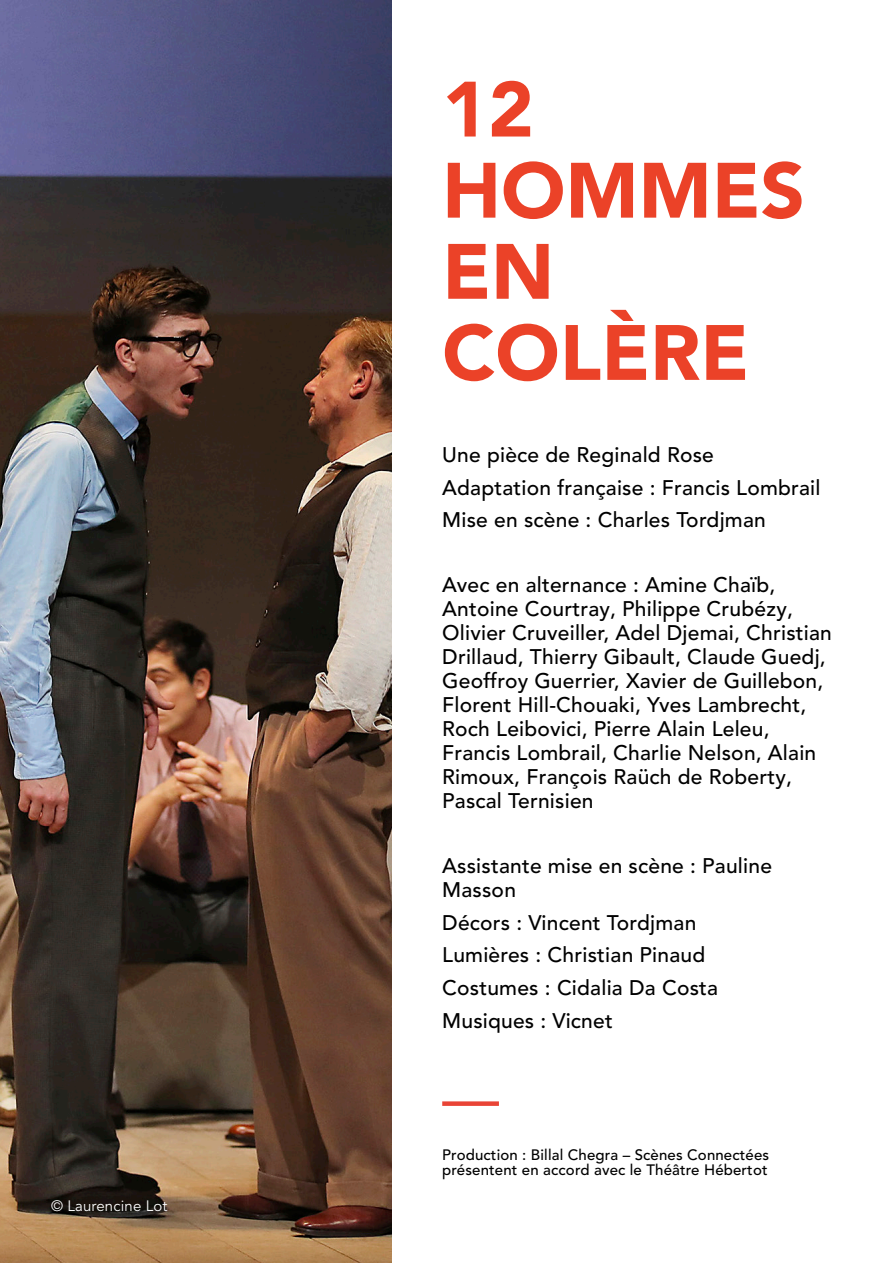
<style>
.page{position:relative;width:893px;height:1263px;background:#fff}
.page>*{position:absolute;margin:0;border:0;box-sizing:border-box;transform-origin:0 0}
.t1{font:900 77.4px "Avenir LT Pro";color:#eb4228}
.t2{font:500 21px/24px "Avenir LT Pro";letter-spacing:.01em;color:#000}
.t3{font:500 15px/15px "Avenir LT Pro";letter-spacing:.01em;color:#000}
.t4{font:15px "Avenir LT Pro";letter-spacing:.01em;color:#fff}
</style>
<div class="page">
<div style="left:442px;top:1101px;width:57px;height:5px;background:#e94436"></div>
<img style="left:0;top:0;width:391px;height:1263px">
<p class="t4" style="left:51px;top:1196px;width:118px">© Laurencine Lot</p>
<p class="t1" style="left:442px;top:63px;width:93px">12</p>
<p class="t1" style="left:442px;top:144px;width:364px">HOMMES</p>
<p class="t1" style="left:442px;top:225px;width:113px">EN</p>
<p class="t1" style="left:442px;top:306px;width:308px">COLÈRE</p>
<p class="t2" style="left:442px;top:443px;width:273px">Une pièce de Reginald Rose</p>
<p class="t2" style="left:442px;top:476px;width:380px">Adaptation française : Francis Lombrail</p>
<p class="t2" style="left:442px;top:508px;width:325px">Mise en scène : Charles Tordjman</p>
<p class="t2" style="left:442px;top:573px;width:391px">Avec en alternance : Amine Chaïb, Antoine Courtray, Philippe Crubézy, Olivier Cruveiller, Adel Djemai, Christian Drillaud, Thierry Gibault, Claude Guedj, Geoffroy Guerrier, Xavier de Guillebon, Florent Hill-Chouaki, Yves Lambrecht, Roch Leibovici, Pierre Alain Leleu, Francis Lombrail, Charlie Nelson, Alain Rimoux, François Raüch de Roberty, Pascal Ternisien</p>
<p class="t2" style="left:442px;top:854px;width:331px">Assistante mise en scène : Pauline<br>Masson</p>
<p class="t2" style="left:442px;top:911px;width:256px">Décors : Vincent Tordjman</p>
<p class="t2" style="left:442px;top:943px;width:264px">Lumières : Christian Pinaud</p>
<p class="t2" style="left:442px;top:976px;width:277px">Costumes : Cidalia Da Costa</p>
<p class="t2" style="left:442px;top:1008px;width:172px">Musiques : Vicnet</p>
<p class="t3" style="left:442px;top:1147px;width:328px">Production : Billal Chegra – Scènes Connectées présentent en accord avec le Théâtre Hébertot</p>
</div>
